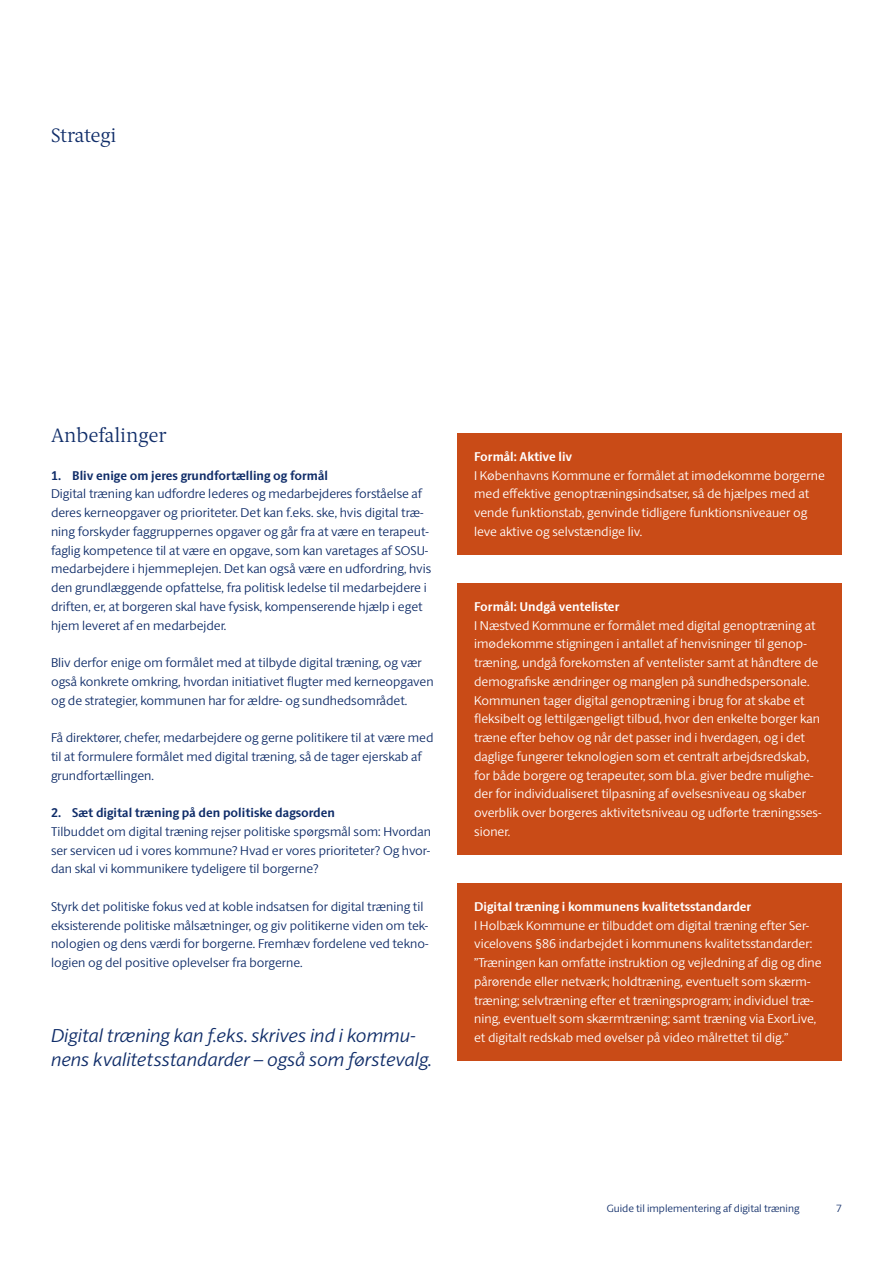
<style>
.page{position:relative;width:893px;height:1263px;background:#fff}
.page>*{position:absolute;margin:0;border:0;box-sizing:border-box;transform-origin:0 0}
.Rubrik_2{font:300 19.5px "ID Serif";color:#102d69}
.Manchet{font:300 19.5px "ID Serif";letter-spacing:-.01em;color:#102d69}
.Citat_uden_citationstegn{font:italic 300 18.75px/24px "ID Sans";color:#102d69}
.Brødtekst{font:300 12.75px/18.8px "ID Sans";color:#fff}
.Brødtekst-2{font:300 12.75px/18.8px "ID Sans";color:#102d69}
.Rubrik_3_-_TAB{font:700 12.75px "ID Sans";color:#102d69}
.Rubrik_3{font:700 12.75px "ID Sans";color:#fff}
.t1{font:300 10.5px "ID Sans";color:#102d69}
</style>
<div class="page">
<div style="left:457px;top:433px;width:385px;height:122px;background:#c94b17"></div>
<div style="left:457px;top:583px;width:385px;height:272px;background:#c94b17"></div>
<div style="left:457px;top:883px;width:385px;height:178px;background:#c94b17"></div>
<p class="Manchet" style="left:51px;top:123px;width:67px">Strategi</p>
<h2 class="Rubrik_2" style="left:51px;top:423px;width:117px">Anbefalinger</h2>
<h3 class="Rubrik_3_-_TAB" style="left:51px;top:467px;width:278px">1. Bliv enige om jeres grundfortælling og formål</h3>
<p class="Brødtekst-2" style="left:51px;top:484px;width:382px">Digital træning kan udfordre lederes og medarbejderes forståelse af deres kerneopgaver og prioriteter. Det kan f.eks. ske, hvis digital træ&shy;ning forskyder faggruppernes opgaver og går fra at være en terapeut&shy;faglig kompetence til at være en opgave, som kan varetages af SOSU&shy;medarbejdere i hjemmeplejen. Det kan også være en udfordring, hvis den grundlæggende opfattelse, fra politisk ledelse til medarbejdere i driften, er, at borgeren skal have fysisk, kompenserende hjælp i eget hjem leveret af en medarbejder.</p>
<p class="Brødtekst-2" style="left:51px;top:653px;width:384px">Bliv derfor enige om formålet med at tilbyde digital træning, og vær også konkrete omkring, hvordan initiativet flugter med kerneopgaven og de strategier, kommunen har for ældre- og sundhedsområdet.</p>
<p class="Brødtekst-2" style="left:51px;top:728px;width:384px">Få direktører, chefer, medarbejdere og gerne politikere til at være med til at formulere formålet med digital træning, så de tager ejerskab af grundfortællingen.</p>
<h3 class="Rubrik_3_-_TAB" style="left:51px;top:805px;width:285px">2. Sæt digital træning på den politiske dagsorden</h3>
<p class="Brødtekst-2" style="left:51px;top:822px;width:381px;text-align:justify">Tilbuddet om digital træning rejser politiske spørgsmål som: Hvordan ser servicen ud i vores kommune? Hvad er vores prioriteter? Og hvor&shy;dan skal vi kommunikere tydeligere til borgerne?</p>
<p class="Brødtekst-2" style="left:51px;top:897px;width:379px">Styrk det politiske fokus ved at koble indsatsen for digital træning til eksisterende politiske målsætninger, og giv politikerne viden om tek&shy;nologien og dens værdi for borgerne. Fremhæv fordelene ved tekno&shy;logien og del positive oplevelser fra borgerne.</p>
<p class="Citat_uden_citationstegn" style="left:51px;top:1023px;width:382px">Digital træning kan f.eks. skrives ind i kommu&shy;nens kvalitetsstandarder – også som førstevalg.</p>
<h3 class="Rubrik_3" style="left:474px;top:449px;width:100px">Formål: Aktive liv</h3>
<p class="Brødtekst" style="left:474px;top:466px;width:352px">I Københavns Kommune er formålet at imødekomme borgerne med effektive genoptræningsindsatser, så de hjælpes med at vende funktionstab, genvinde tidligere funktionsniveauer og leve aktive og selvstændige liv.</p>
<h3 class="Rubrik_3" style="left:474px;top:599px;width:147px">Formål: Undgå ventelister</h3>
<p class="Brødtekst" style="left:474px;top:616px;width:349px">I Næstved Kommune er formålet med digital genoptræning at imødekomme stigningen i antallet af henvisninger til genop&shy;træning, undgå forekomsten af ventelister samt at håndtere de demografiske ændringer og manglen på sundhedspersonale.<br>Kommunen tager digital genoptræning i brug for at skabe et fleksibelt og lettilgængeligt tilbud, hvor den enkelte borger kan træne efter behov og når det passer ind i hverdagen, og i det daglige fungerer teknologien som et centralt arbejdsredskab, for både borgere og terapeuter, som bl.a. giver bedre mulighe&shy;der for individualiseret tilpasning af øvelsesniveau og skaber overblik over borgeres aktivitetsniveau og udførte træningsses&shy;sioner.</p>
<h3 class="Rubrik_3" style="left:474px;top:899px;width:279px">Digital træning i kommunens kvalitetsstandarder</h3>
<p class="Brødtekst" style="left:474px;top:916px;width:349px">I Holbæk Kommune er tilbuddet om digital træning efter Ser&shy;vicelovens §86 indarbejdet i kommunens kvalitetsstandarder: ”Træningen kan omfatte instruktion og vejledning af dig og dine pårørende eller netværk; holdtræning, eventuelt som skærm&shy;træning; selvtræning efter et træningsprogram; individuel træ&shy;ning, eventuelt som skærmtræning; samt træning via ExorLive, et digitalt redskab med øvelser på video målrettet til dig.”</p>
<p class="t1" style="left:607px;top:1202px;width:194px">Guide til implementering af digital træning</p>
<p class="t1" style="left:836px;top:1202px;width:7px">7</p>
</div>
